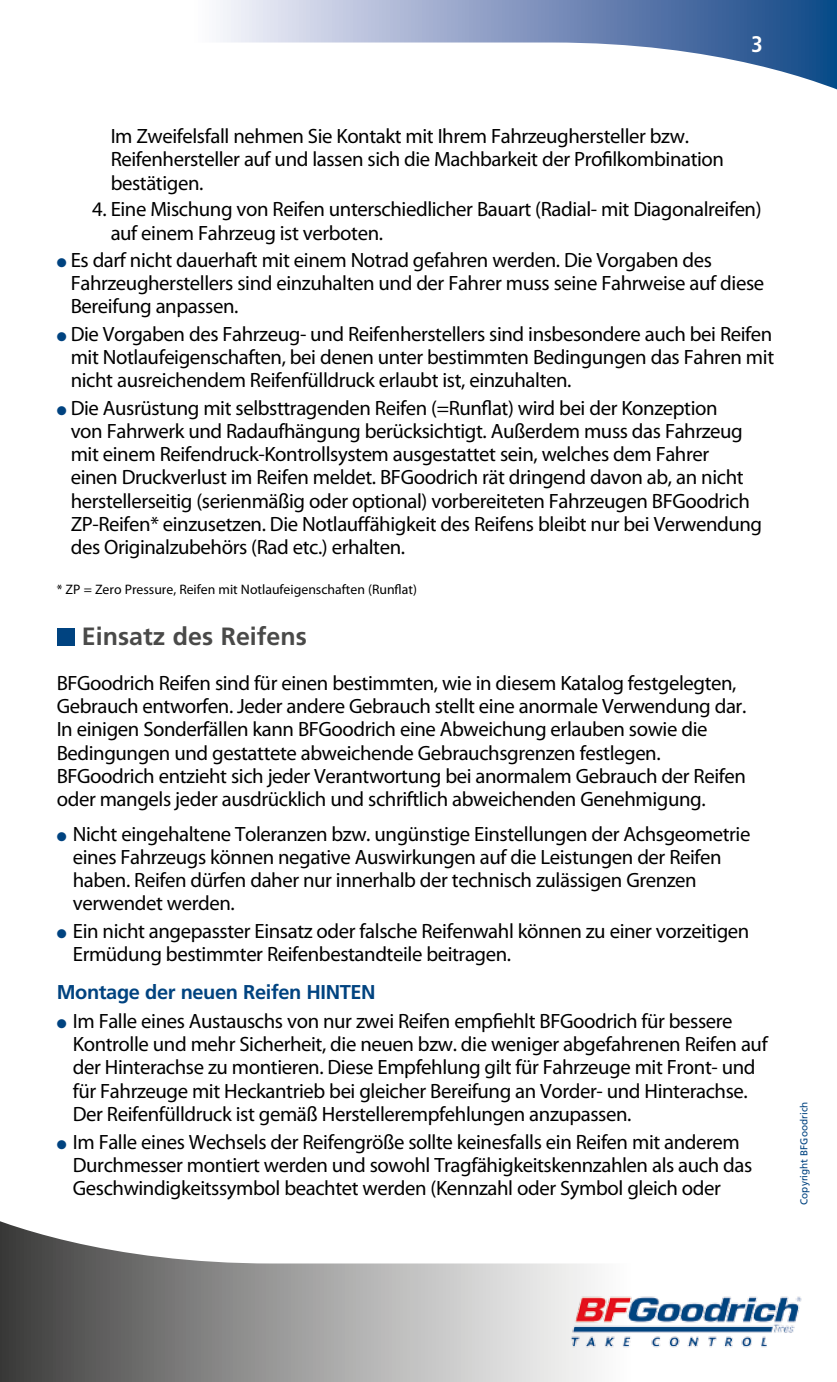
<style>
.page{position:relative;width:837px;height:1382px;background:#fff}
.page>*{position:absolute;margin:0;border:0;box-sizing:border-box;transform-origin:0 0}
.t1{font:700 25px "Frutiger";color:#4a4a49}
.t2{font:700 condensed 22.5px "Frutiger LT Com";color:#fff}
.t3{font:20.75px/23.2px "Myriad Pro";letter-spacing:-.02em;color:#000}
.t4{font:700 20px "Frutiger";letter-spacing:-.02em;color:#004380}
.t5{font:13.75px "Myriad Pro";color:#000}
.t6{font:10px "Frutiger";color:#004380}
.s1{color:#004380}
</style>
<div class="page">
<svg style="left:220px;top:0;width:616px;height:89px"></svg>
<svg style="left:0;top:1221px;width:595px;height:161px"></svg>
<img style="left:527px;top:1263px;width:275px;height:118px">
<div style="left:57px;top:628px;width:17px;height:17px;background:#004380"></div>
<p class="t2" style="left:750px;top:31px;width:13px">3</p>
<p class="t3" style="left:111px;top:124px;width:614px">Im Zweifelsfall nehmen Sie Kontakt mit Ihrem Fahrzeughersteller bzw.<br>Reifenhersteller auf und lassen sich die Machbarkeit der Profilkombination bestätigen.</p>
<p class="t3" style="left:111px;top:197px;width:652px;text-indent:-18px">4. Eine Mischung von Reifen unterschiedlicher Bauart (Radial- mit Diagonalreifen) auf einem Fahrzeug ist verboten.</p>
<p class="t3" style="left:71px;top:248px;width:694px;text-indent:-14px"><span class="s1">●</span> Es darf nicht dauerhaft mit einem Notrad gefahren werden. Die Vorgaben des<br>Fahrzeugherstellers sind einzuhalten und der Fahrer muss seine Fahrweise auf diese<br>Bereifung anpassen.</p>
<p class="t3" style="left:71px;top:322px;width:704px;text-align:justify;text-indent:-14px"><span class="s1">●</span> Die Vorgaben des Fahrzeug- und Reifenherstellers sind insbesondere auch bei Reifen mit Notlaufeigenschaften, bei denen unter bestimmten Bedingungen das Fahren mit nicht ausreichendem Reifenfülldruck erlaubt ist, einzuhalten.</p>
<p class="t3" style="left:71px;top:396px;width:692px;text-indent:-14px"><span class="s1">●</span> Die Ausrüstung mit selbsttragenden Reifen (=Runflat) wird bei der Konzeption<br>von Fahrwerk und Radaufhängung berücksichtigt. Außerdem muss das Fahrzeug mit einem Reifendruck-Kontrollsystem ausgestattet sein, welches dem Fahrer<br>einen Druckverlust im Reifen meldet. BFGoodrich rät dringend davon ab, an nicht herstellerseitig (serienmäßig oder optional) vorbereiteten Fahrzeugen BFGoodrich ZP-Reifen* einzusetzen. Die Notlauffähigkeit des Reifens bleibt nur bei Verwendung des Originalzubehörs (Rad etc.) erhalten.</p>
<p class="t5" style="left:57px;top:581px;width:361px">* ZP = Zero Pressure, Reifen mit Notlaufeigenschaften (Runflat)</p>
<p class="t1" style="left:82px;top:622px;width:226px">Einsatz des Reifens</p>
<p class="t3" style="left:57px;top:671px;width:690px">BFGoodrich Reifen sind für einen bestimmten, wie in diesem Katalog festgelegten, Gebrauch entworfen. Jeder andere Gebrauch stellt eine anormale Verwendung dar.<br>In einigen Sonderfällen kann BFGoodrich eine Abweichung erlauben sowie die Bedingungen und gestattete abweichende Gebrauchsgrenzen festlegen.<br>BFGoodrich entzieht sich jeder Verantwortung bei anormalem Gebrauch der Reifen oder mangels jeder ausdrücklich und schriftlich abweichenden Genehmigung.</p>
<p class="t3" style="left:73px;top:822px;width:678px;text-indent:-16px"><span class="s1">●</span> Nicht eingehaltene Toleranzen bzw. ungünstige Einstellungen der Achsgeometrie eines Fahrzeugs können negative Auswirkungen auf die Leistungen der Reifen haben. Reifen dürfen daher nur innerhalb der technisch zulässigen Grenzen verwendet werden.</p>
<p class="t3" style="left:73px;top:919px;width:677px;text-indent:-16px"><span class="s1">●</span> Ein nicht angepasster Einsatz oder falsche Reifenwahl können zu einer vorzeitigen<br>Ermüdung bestimmter Reifenbestandteile beitragen.</p>
<p class="t4" style="left:57px;top:980px;width:320px">Montage der neuen Reifen HINTEN</p>
<p class="t3" style="left:73px;top:1009px;width:696px;text-indent:-16px"><span class="s1">●</span> Im Falle eines Austauschs von nur zwei Reifen empfiehlt BFGoodrich für bessere Kontrolle und mehr Sicherheit, die neuen bzw. die weniger abgefahrenen Reifen auf der Hinterachse zu montieren. Diese Empfehlung gilt für Fahrzeuge mit Front- und für Fahrzeuge mit Heckantrieb bei gleicher Bereifung an Vorder- und Hinterachse.<br>Der Reifenfülldruck ist gemäß Herstellerempfehlungen anzupassen.</p>
<p class="t3" style="left:73px;top:1130px;width:680px;text-indent:-16px"><span class="s1">●</span> Im Falle eines Wechsels der Reifengröße sollte keinesfalls ein Reifen mit anderem<br>Durchmesser montiert werden und sowohl Tragfähigkeitskennzahlen als auch das<br>Geschwindigkeitssymbol beachtet werden (Kennzahl oder Symbol gleich oder</p>
<p class="t6" style="left:797px;top:1205px;width:105px;rotate:-90deg">Copyright BFGoodrich</p>
</div>
